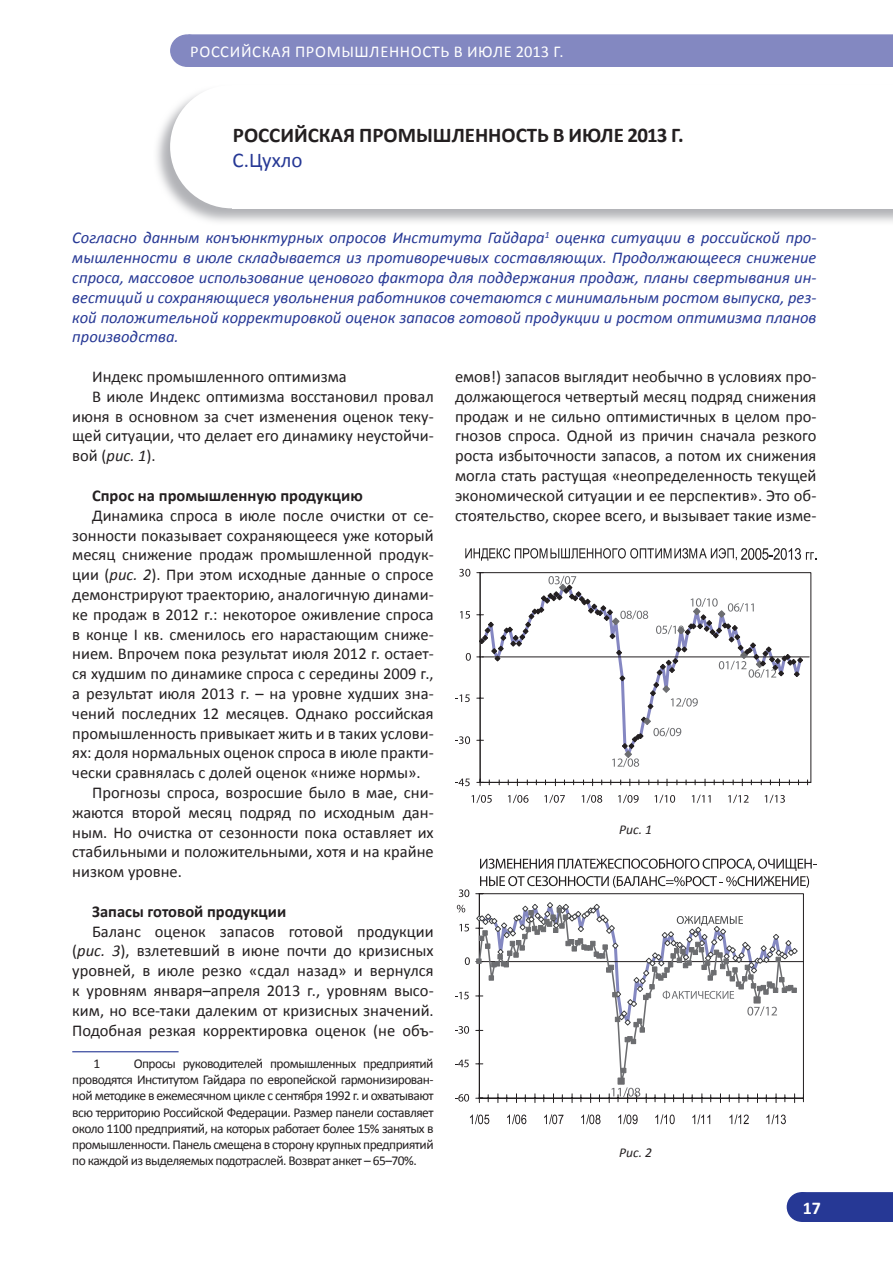
<style>
.page{position:relative;width:893px;height:1263px;background:#fff}
.page>*{position:absolute;margin:0;border:0;box-sizing:border-box;transform-origin:0 0}
.Название_статьи{font:700 21px "Calibri";color:#231f20}
.Автор_статьи{font:21px "Calibri";color:#263895}
.t1{font:700 18px "Calibri";color:#fff}
.Основной_текст{font:16.5px/19.8px "Calibri";color:#231f20;text-align:justify}
.Введение_в_статью{font:italic 16.5px/19.8px "Calibri";color:#263895;text-align:justify}
.Основной_текст-2{font:700 16.5px "Calibri";color:#231f20}
.t2{font:16.5px "Calibri";letter-spacing:.04em;color:#fff}
.Сноска{font:13.5px/16.2px "Calibri";letter-spacing:-.04em;color:#231f20;text-align:justify}
.Подпись_к_рисунку{font:italic 13.5px "Calibri";color:#231f20}
.s1{font-style:italic}
</style>
<div class="page">
<div style="left:171px;top:35px;width:33px;height:31px;background:#8388c1;border-radius:50%"></div>
<div style="left:170px;top:34px;width:35px;height:33px;border:2px solid #8388c1;border-radius:50%"></div>
<div style="left:188px;top:34px;width:705px;height:33px;background:#8388c1"></div>
<div style="left:787px;top:1193px;width:29px;height:28px;background:#263895;border-radius:50%"></div>
<div style="left:787px;top:1192px;width:29px;height:30px;border:2px solid #263895;border-radius:50%"></div>
<div style="left:801px;top:1192px;width:92px;height:30px;background:#263895"></div>
<svg style="left:157px;top:92px;width:736px;height:130px"></svg>
<div style="left:170px;top:85px;width:123px;height:123px;background:#fff;border-radius:50%"></div>
<div style="left:233px;top:85px;width:660px;height:123px;background:#fff"></div>
<hr style="left:72px;top:1051px;width:107px;height:1px;background:#263895">
<hr style="left:480px;top:573px;width:1px;height:209px;background:#231f20">
<hr style="left:480px;top:782px;width:331px;height:1px;background:#231f20">
<svg style="left:477px;top:779px;width:6px;height:7px"></svg>
<hr style="left:482px;top:656px;width:327px;height:1px;background:#231f20">
<svg style="left:455px;top:778px;width:15px;height:8px"></svg>
<svg style="left:455px;top:736px;width:15px;height:8px"></svg>
<svg style="left:455px;top:694px;width:15px;height:8px"></svg>
<svg style="left:466px;top:653px;width:5px;height:8px"></svg>
<svg style="left:460px;top:611px;width:10px;height:8px"></svg>
<svg style="left:459px;top:569px;width:11px;height:8px"></svg>
<svg style="left:471px;top:795px;width:21px;height:8px"></svg>
<svg style="left:508px;top:795px;width:20px;height:8px"></svg>
<svg style="left:544px;top:795px;width:21px;height:8px"></svg>
<svg style="left:582px;top:795px;width:20px;height:8px"></svg>
<svg style="left:618px;top:795px;width:21px;height:8px"></svg>
<svg style="left:654px;top:795px;width:21px;height:8px"></svg>
<svg style="left:692px;top:795px;width:19px;height:8px"></svg>
<svg style="left:728px;top:795px;width:21px;height:8px"></svg>
<svg style="left:765px;top:795px;width:20px;height:8px"></svg>
<svg style="left:465px;top:548px;width:351px;height:13px"></svg>
<svg style="left:612px;top:716px;width:69px;height:51px"></svg>
<svg style="left:477px;top:572px;width:327px;height:138px"></svg>
<svg style="left:475px;top:893px;width:329px;height:210px"></svg>
<svg style="left:476px;top:894px;width:323px;height:140px"></svg>
<hr style="left:479px;top:961px;width:324px;height:1px;background:#231f20">
<svg style="left:478px;top:1044px;width:319px;height:48px"></svg>
<div style="left:618px;top:1077px;width:7px;height:7px;background:#6c6c6f;border:1px solid #6c6c6f"></div>
<svg style="left:621px;top:1068px;width:5px;height:5px"></svg>
<svg style="left:455px;top:1094px;width:14px;height:7px"></svg>
<svg style="left:455px;top:1060px;width:14px;height:7px"></svg>
<svg style="left:455px;top:1026px;width:14px;height:8px"></svg>
<svg style="left:455px;top:992px;width:14px;height:7px"></svg>
<svg style="left:465px;top:957px;width:5px;height:8px"></svg>
<svg style="left:459px;top:924px;width:10px;height:7px"></svg>
<svg style="left:459px;top:889px;width:10px;height:8px"></svg>
<svg style="left:470px;top:1114px;width:19px;height:10px"></svg>
<svg style="left:507px;top:1114px;width:19px;height:10px"></svg>
<svg style="left:544px;top:1114px;width:19px;height:10px"></svg>
<svg style="left:581px;top:1114px;width:19px;height:10px"></svg>
<svg style="left:618px;top:1114px;width:20px;height:10px"></svg>
<svg style="left:655px;top:1114px;width:20px;height:10px"></svg>
<svg style="left:692px;top:1114px;width:18px;height:10px"></svg>
<svg style="left:729px;top:1114px;width:20px;height:10px"></svg>
<svg style="left:766px;top:1114px;width:20px;height:10px"></svg>
<svg style="left:457px;top:905px;width:8px;height:7px"></svg>
<svg style="left:611px;top:1087px;width:29px;height:10px"></svg>
<svg style="left:476px;top:901px;width:322px;height:143px"></svg>
<svg style="left:480px;top:859px;width:336px;height:29px"></svg>
<p class="t2" style="left:190px;top:41px;width:375px">РОССИЙСКАЯ ПРОМЫШЛЕННОСТЬ В ИЮЛЕ 2013 Г.</p>
<p class="Название_статьи" style="left:233px;top:122px;width:452px">РОССИЙСКАЯ ПРОМЫШЛЕННОСТЬ В ИЮЛЕ 2013 Г.</p>
<p class="Автор_статьи" style="left:233px;top:147px;width:71px">С.Цухло</p>
<p class="Введение_в_статью" style="left:72px;top:227px;width:746px">Согласно данным конъюнктурных опросов Института Гайдара<sup>1</sup> оценка ситуации в российской про&shy;мышленности в июле складывается из противоречивых составляющих. Продолжающееся снижение спроса, массовое использование ценового фактора для поддержания продаж, планы свертывания ин&shy;вестиций и сохраняющиеся увольнения работников сочетаются с минимальным ростом выпуска, рез&shy;кой положительной корректировкой оценок запасов готовой продукции и ростом оптимизма планов производства.</p>
<p class="Основной_текст" style="left:92px;top:367px;width:256px">Индекс промышленного оптимизма</p>
<p class="Основной_текст" style="left:72px;top:387px;width:363px;text-indent:20px">В июле Индекс оптимизма восстановил провал июня в основном за счет изменения оценок теку&shy;щей ситуации, что делает его динамику неустойчи&shy;вой (<span class="s1">рис. 1</span>).</p>
<p class="Основной_текст-2" style="left:92px;top:485px;width:272px">Спрос на промышленную продукцию</p>
<p class="Основной_текст" style="left:72px;top:505px;width:363px;text-indent:20px">Динамика спроса в июле после очистки от се&shy;зонности показывает сохраняющееся уже который месяц снижение продаж промышленной продук&shy;ции (<span class="s1">рис. 2</span>). При этом исходные данные о спросе демонстрируют траекторию, аналогичную динами&shy;ке продаж в 2012 г.: некоторое оживление спроса в конце I кв. сменилось его нарастающим сниже&shy;нием. Впрочем пока результат июля 2012 г. остает&shy;ся худшим по динамике спроса с середины 2009 г., а результат июля 2013 г. – на уровне худших зна&shy;чений последних 12 месяцев. Однако российская промышленность привыкает жить и в таких услови&shy;ях: доля нормальных оценок спроса в июле практи&shy;чески сравнялась с долей оценок «ниже нормы».</p>
<p class="Основной_текст" style="left:72px;top:783px;width:363px;text-indent:20px">Прогнозы спроса, возросшие было в мае, сни&shy;жаются второй месяц подряд по исходным дан&shy;ным. Но очистка от сезонности пока оставляет их стабильными и положительными, хотя и на крайне низком уровне.</p>
<p class="Основной_текст-2" style="left:92px;top:901px;width:196px">Запасы готовой продукции</p>
<p class="Основной_текст" style="left:72px;top:921px;width:363px;text-indent:20px">Баланс оценок запасов готовой продукции (<span class="s1">рис. 3</span>), взлетевший в июне почти до кризисных уровней, в июле резко «сдал назад» и вернулся к уровням января–апреля 2013 г., уровням высо&shy;ким, но все-таки далеким от кризисных значений.<br>Подобная резкая корректировка оценок (не объ-</p>
<p class="Сноска" style="left:94px;top:1055px;width:8px">1</p>
<p class="Сноска" style="left:72px;top:1055px;width:363px;text-indent:61px">Опросы руководителей промышленных предприятий проводятся Институтом Гайдара по европейской гармонизирован&shy;ной методике в ежемесячном цикле с сентября 1992 г. и охватывают всю территорию Российской Федерации. Размер панели составляет около 1100 предприятий, на которых работает более 15% занятых в промышленности. Панель смещена в сторону крупных предприятий по каждой из выделяемых подотраслей. Возврат анкет – 65–70%.</p>
<p class="Основной_текст" style="left:455px;top:367px;width:363px">емов!) запасов выглядит необычно в условиях про&shy;должающегося четвертый месяц подряд снижения продаж и не сильно оптимистичных в целом про&shy;гнозов спроса. Одной из причин сначала резкого роста избыточности запасов, а потом их снижения могла стать растущая «неопределенность текущей экономической ситуации и ее перспектив». Это об&shy;стоятельство, скорее всего, и вызывает такие изме-</p>
<p class="Подпись_к_рисунку" style="left:619px;top:820px;width:34px">Рис. 1</p>
<p class="Подпись_к_рисунку" style="left:619px;top:1144px;width:34px">Рис. 2</p>
<p class="t1" style="left:803px;top:1196px;width:20px">17</p>
</div>
